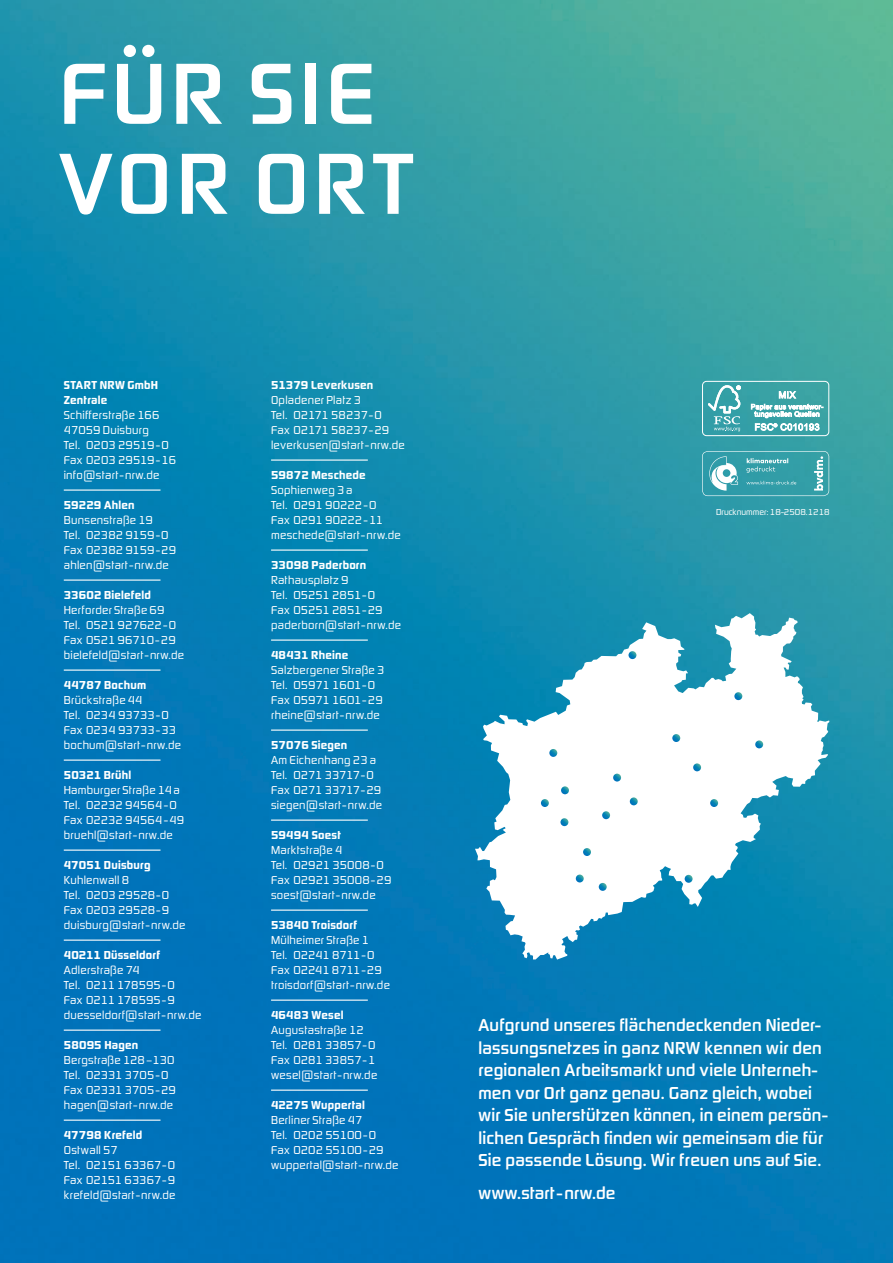
<style>
.page{position:relative;width:893px;height:1263px;background:#fff}
.page>*{position:absolute;margin:0;border:0;box-sizing:border-box;transform-origin:0 0}
.t1{font:90px/90px "Digital Sans Now ML Pro Con Med";letter-spacing:.06em;color:#fff}
.t2{font:18px/22.5px "Digital Sans Now ML Pro Con Med";letter-spacing:.015em;color:#fff}
.t3{font:12px/15px "Digital Sans Now ML Pro Con Reg";letter-spacing:.02em;color:#fff}
.t4{font:12px/15px "Digital Sans Now ML Pro Con Bol";letter-spacing:.015em;color:#fff}
.t5{font:9px "Digital Sans Now ML Pro Con Reg";color:#fff}
</style>
<div class="page">
<img style="left:0;top:0;width:893px;height:1263px">
<hr style="left:64px;top:489px;width:97px;height:2px;background:#fff">
<hr style="left:64px;top:579px;width:97px;height:2px;background:#fff">
<hr style="left:64px;top:669px;width:97px;height:2px;background:#fff">
<hr style="left:64px;top:759px;width:97px;height:2px;background:#fff">
<hr style="left:64px;top:849px;width:97px;height:2px;background:#fff">
<hr style="left:64px;top:939px;width:97px;height:2px;background:#fff">
<hr style="left:64px;top:1029px;width:97px;height:2px;background:#fff">
<hr style="left:64px;top:1119px;width:97px;height:2px;background:#fff">
<hr style="left:271px;top:459px;width:97px;height:2px;background:#fff">
<hr style="left:271px;top:549px;width:97px;height:2px;background:#fff">
<hr style="left:271px;top:639px;width:97px;height:2px;background:#fff">
<hr style="left:271px;top:729px;width:97px;height:2px;background:#fff">
<hr style="left:271px;top:819px;width:97px;height:2px;background:#fff">
<hr style="left:271px;top:909px;width:97px;height:2px;background:#fff">
<hr style="left:271px;top:999px;width:97px;height:2px;background:#fff">
<hr style="left:271px;top:1089px;width:97px;height:2px;background:#fff">
<div style="left:702px;top:381px;width:127px;height:55px;border:1px solid #fff;border-radius:4px"></div>
<svg style="left:708px;top:385px;width:33px;height:46px;background:#64b5bb"></svg>
<svg style="left:751px;top:390px;width:72px;height:41px"></svg>
<svg style="left:702px;top:451px;width:127px;height:45px;background:#52acb5"></svg>
<svg style="left:475px;top:613px;width:354px;height:346px"></svg>
<svg style="left:628px;top:651px;width:8px;height:8px"></svg>
<svg style="left:549px;top:749px;width:8px;height:8px"></svg>
<svg style="left:541px;top:799px;width:8px;height:8px"></svg>
<svg style="left:560px;top:818px;width:8px;height:8px"></svg>
<svg style="left:561px;top:786px;width:8px;height:8px"></svg>
<svg style="left:576px;top:874px;width:8px;height:8px"></svg>
<svg style="left:613px;top:774px;width:8px;height:7px"></svg>
<svg style="left:630px;top:797px;width:8px;height:8px"></svg>
<svg style="left:602px;top:811px;width:8px;height:8px"></svg>
<svg style="left:583px;top:848px;width:8px;height:8px"></svg>
<svg style="left:599px;top:883px;width:8px;height:8px"></svg>
<svg style="left:685px;top:875px;width:8px;height:8px"></svg>
<svg style="left:710px;top:799px;width:8px;height:8px"></svg>
<svg style="left:693px;top:763px;width:8px;height:8px"></svg>
<svg style="left:672px;top:734px;width:8px;height:8px"></svg>
<svg style="left:755px;top:740px;width:8px;height:8px"></svg>
<svg style="left:734px;top:692px;width:8px;height:8px"></svg>
<h1 class="t1" style="left:60px;top:48px;width:355px">FÜR SIE<br>VOR ORT</h1>
<p class="t4" style="left:64px;top:377px;width:96px">START NRW GmbH<br>Zentrale</p>
<p class="t3" style="left:64px;top:407px;width:114px">Schifferstraße 166<br>47059 Duisburg<br>Tel. 0203 29519-0<br>Fax 0203 29519-16 info@start-nrw.de</p>
<p class="t4" style="left:64px;top:497px;width:72px">59229 Ahlen</p>
<p class="t3" style="left:64px;top:512px;width:114px">Bunsenstraße 19<br>Tel. 02382 9159-0<br>Fax 02382 9159-29 ahlen@start-nrw.de</p>
<p class="t4" style="left:64px;top:587px;width:89px">33602 Bielefeld</p>
<p class="t3" style="left:64px;top:602px;width:122px">Herforder Straße 69<br>Tel. 0521 927622-0<br>Fax 0521 96710-29 bielefeld@start-nrw.de</p>
<p class="t4" style="left:64px;top:677px;width:84px">44787 Bochum</p>
<p class="t3" style="left:64px;top:692px;width:119px">Brückstraße 44<br>Tel. 0234 93733-0<br>Fax 0234 93733-33 bochum@start-nrw.de</p>
<p class="t4" style="left:64px;top:767px;width:69px">50321 Brühl</p>
<p class="t3" style="left:64px;top:782px;width:122px">Hamburger Straße 14a<br>Tel. 02232 94564-0<br>Fax 02232 94564-49 bruehl@start-nrw.de</p>
<p class="t4" style="left:64px;top:857px;width:88px">47051 Duisburg</p>
<p class="t3" style="left:64px;top:872px;width:123px">Kuhlenwall 8<br>Tel. 0203 29528-0<br>Fax 0203 29528-9 duisburg@start-nrw.de</p>
<p class="t4" style="left:64px;top:947px;width:98px">40211 Düsseldorf</p>
<p class="t3" style="left:64px;top:962px;width:139px">Adlerstraße 74<br>Tel. 0211 178595-0<br>Fax 0211 178595-9 duesseldorf@start-nrw.de</p>
<p class="t4" style="left:64px;top:1037px;width:76px">58095 Hagen</p>
<p class="t3" style="left:64px;top:1052px;width:114px">Bergstraße 128–130<br>Tel. 02331 3705-0<br>Fax 02331 3705-29 hagen@start-nrw.de</p>
<p class="t4" style="left:64px;top:1127px;width:80px">47798 Krefeld</p>
<p class="t3" style="left:64px;top:1142px;width:113px">Ostwall 57<br>Tel. 02151 63367-0<br>Fax 02151 63367-9 krefeld@start-nrw.de</p>
<p class="t4" style="left:271px;top:377px;width:104px">51379 Leverkusen</p>
<p class="t3" style="left:271px;top:392px;width:135px">Opladener Platz 3<br>Tel. 02171 58237-0<br>Fax 02171 58237-29 leverkusen@start-nrw.de</p>
<p class="t4" style="left:271px;top:467px;width:96px">59872 Meschede</p>
<p class="t3" style="left:271px;top:482px;width:131px">Sophienweg 3a<br>Tel. 0291 90222-0<br>Fax 0291 90222-11 meschede@start-nrw.de</p>
<p class="t4" style="left:271px;top:557px;width:97px">33098 Paderborn</p>
<p class="t3" style="left:271px;top:572px;width:132px">Rathausplatz 9<br>Tel. 05251 2851-0<br>Fax 05251 2851-29 paderborn@start-nrw.de</p>
<p class="t4" style="left:271px;top:647px;width:79px">48431 Rheine</p>
<p class="t3" style="left:271px;top:662px;width:115px">Salzbergener Straße 3<br>Tel. 05971 1601-0<br>Fax 05971 1601-29 rheine@start-nrw.de</p>
<p class="t4" style="left:271px;top:737px;width:78px">57076 Siegen</p>
<p class="t3" style="left:271px;top:752px;width:113px">Am Eichenhang 23 a<br>Tel. 0271 33717-0<br>Fax 0271 33717-29 siegen@start-nrw.de</p>
<p class="t4" style="left:271px;top:827px;width:71px">59494 Soest</p>
<p class="t3" style="left:271px;top:842px;width:122px">Marktstraße 4<br>Tel. 02921 35008-0<br>Fax 02921 35008-29 soest@start-nrw.de</p>
<p class="t4" style="left:271px;top:917px;width:88px">53840 Troisdorf</p>
<p class="t3" style="left:271px;top:932px;width:120px">Mülheimer Straße 1<br>Tel. 02241 8711-0<br>Fax 02241 8711-29 troisdorf@start-nrw.de</p>
<p class="t4" style="left:271px;top:1007px;width:74px">46483 Wesel</p>
<p class="t3" style="left:271px;top:1022px;width:108px">Augustastraße 12<br>Tel. 0281 33857-0<br>Fax 0281 33857-1 wesel@start-nrw.de</p>
<p class="t4" style="left:271px;top:1097px;width:95px">42275 Wuppertal</p>
<p class="t3" style="left:271px;top:1112px;width:129px">Berliner Straße 47<br>Tel. 0202 55100-0<br>Fax 0202 55100-29 wuppertal@start-nrw.de</p>
<p class="t5" style="left:716px;top:506px;width:115px">Drucknummer: 18-2508.1218</p>
<p class="t2" style="left:478px;top:1014px;width:351px">Aufgrund unseres flächendeckenden Nieder&shy;lassungsnetzes in ganz NRW kennen wir den regionalen Arbeitsmarkt und viele Unterneh&shy;men vor Ort ganz genau. Ganz gleich, wobei wir Sie unterstützen können, in einem persön&shy;lichen Gespräch finden wir gemeinsam die für Sie passende Lösung. Wir freuen uns auf Sie.</p>
<h2 class="t2" style="left:478px;top:1182px;width:138px">www.start-nrw.de</h2>
</div>
